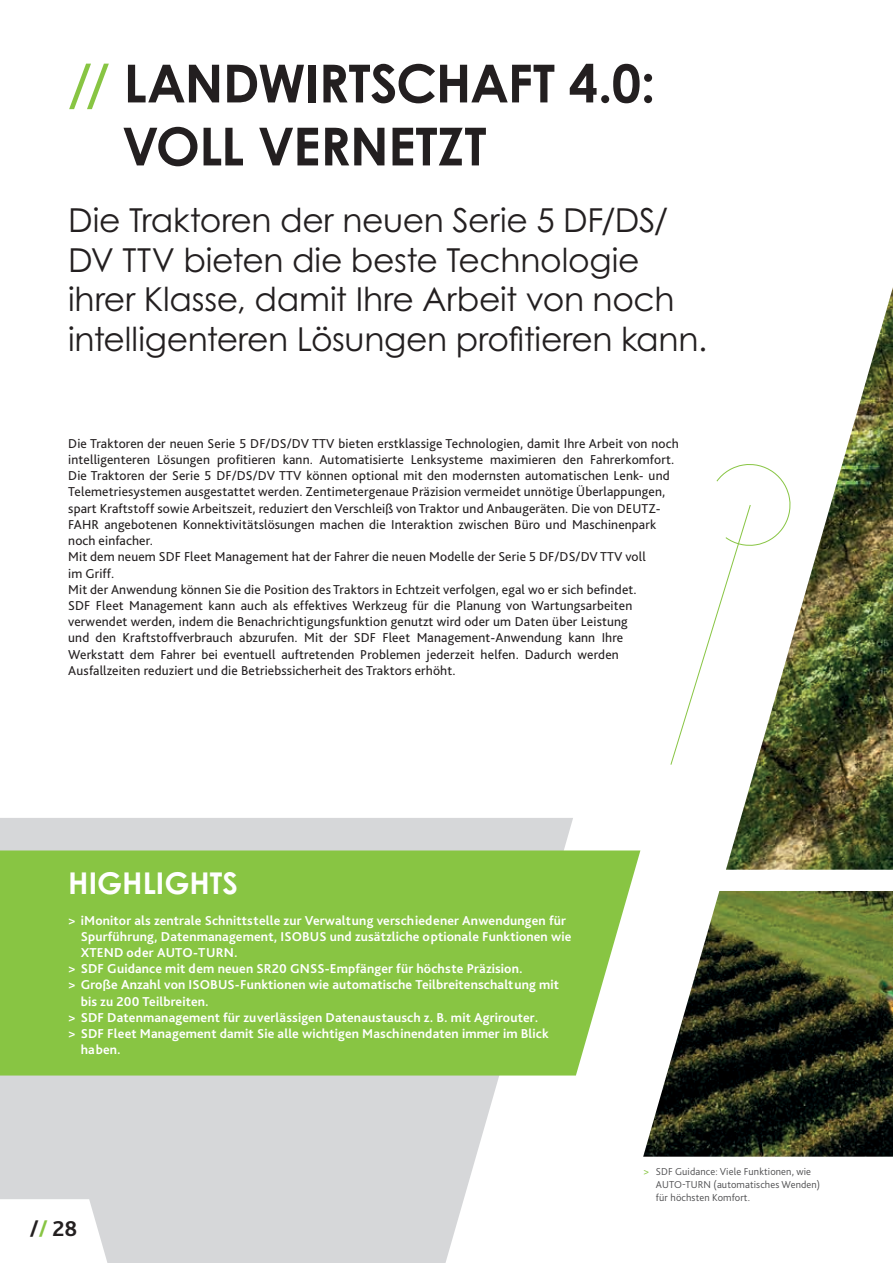
<style>
.page{position:relative;width:893px;height:1263px;background:#fff}
.page>*{position:absolute;margin:0;border:0;box-sizing:border-box;transform-origin:0 0}
.t1{font:700 52.5px/63px "Century Gothic Pro";letter-spacing:-.015em;color:#231f20}
.t2{font:33px/39.6px "Century Gothic Pro";letter-spacing:-.01em;color:#231f20}
.t3{font:700 30px "Century Gothic Pro";letter-spacing:.005em;color:#fff}
.t4{font:700 22.5px "Bliss Pro";color:#231f20}
.t5{font:13.5px/16.2px "Bliss Pro";letter-spacing:.01em;color:#231f20}
.t6{font:700 13.5px "Bliss Pro";letter-spacing:.01em;color:#fff}
.t7{font:300 10.5px/12.8px "Bliss Pro";letter-spacing:.01em;color:#4d4d4f}
.s1{color:#88c543}
.s2{font-weight:400;color:#88c543}
</style>
<div class="page">
<svg style="left:0;top:818px;width:573px;height:445px;fill:#d6d7d9"></svg>
<img style="left:726px;top:287px;width:167px;height:583px">
<div style="left:0;top:850px;width:640px;height:225px;background:#88c543"></div>
<svg style="left:670px;top:463px;width:121px;height:302px"></svg>
<img style="left:643px;top:891px;width:250px;height:266px">
<svg style="left:0;top:1199px;width:114px;height:64px"></svg>
<h1 class="t1" style="left:122px;top:51px;width:535px;text-indent:-54px"><span class="s1">//</span> LANDWIRTSCHAFT 4.0:<br>VOLL VERNETZT</h1>
<h2 class="t2" style="left:68px;top:200px;width:641px">Die Traktoren der neuen Serie 5 DF/DS/ DV TTV bieten die beste Technologie ihrer Klasse, damit Ihre Arbeit von noch intelligenteren Lösungen profitieren kann.</h2>
<p class="t5" style="left:68px;top:435px;width:612px">Die Traktoren der neuen Serie 5 DF/DS/DV TTV bieten erstklassige Technologien, damit Ihre Arbeit von noch intelligenteren Lösungen profitieren kann. Automatisierte Lenksysteme maximieren den Fahrerkomfort.<br>Die Traktoren der Serie 5 DF/DS/DV TTV können optional mit den modernsten automatischen Lenk- und Telemetriesystemen ausgestattet werden. Zentimetergenaue Präzision vermeidet unnötige Überlappungen, spart Kraftstoff sowie Arbeitszeit, reduziert den Verschleiß von Traktor und Anbaugeräten. Die von DEUTZ-FAHR angebotenen Konnektivitätslösungen machen die Interaktion zwischen Büro und Maschinenpark noch einfacher.<br>Mit dem neuem SDF Fleet Management hat der Fahrer die neuen Modelle der Serie 5 DF/DS/DV TTV voll<br>im Griff.<br>Mit der Anwendung können Sie die Position des Traktors in Echtzeit verfolgen, egal wo er sich befindet.<br>SDF Fleet Management kann auch als effektives Werkzeug für die Planung von Wartungsarbeiten verwendet werden, indem die Benachrichtigungsfunktion genutzt wird oder um Daten über Leistung<br>und den Kraftstoffverbrauch abzurufen. Mit der SDF Fleet Management-Anwendung kann Ihre Werkstatt dem Fahrer bei eventuell auftretenden Problemen jederzeit helfen. Dadurch werden Ausfallzeiten reduziert und die Betriebssicherheit des Traktors erhöht.</p>
<h3 class="t3" style="left:68px;top:864px;width:172px">HIGHLIGHTS</h3>
<p class="t6" style="left:68px;top:912px;width:500px">&gt; iMonitor als zentrale Schnittstelle zur Verwaltung verschiedener Anwendungen für</p>
<p class="t6" style="left:81px;top:928px;width:492px">Spurführung, Datenmanagement, ISOBUS und zusätzliche optionale Funktionen wie</p>
<p class="t6" style="left:81px;top:944px;width:158px">XTEND oder AUTO-TURN.</p>
<p class="t6" style="left:68px;top:960px;width:456px">&gt; SDF Guidance mit dem neuen SR20 GNSS-Empfänger für höchste Präzision.</p>
<p class="t6" style="left:68px;top:976px;width:492px">&gt; Große Anzahl von ISOBUS-Funktionen wie automatische Teilbreitenschaltung mit</p>
<p class="t6" style="left:81px;top:993px;width:130px">bis zu 200 Teilbreiten.</p>
<p class="t6" style="left:68px;top:1009px;width:472px">&gt; SDF Datenmanagement für zuverlässigen Datenaustausch z. B. mit Agrirouter.</p>
<p class="t6" style="left:68px;top:1025px;width:482px">&gt; SDF Fleet Management damit Sie alle wichtigen Maschinendaten immer im Blick</p>
<p class="t6" style="left:81px;top:1041px;width:41px">haben.</p>
<h3 class="t4" style="left:30px;top:1215px;width:49px">/<span class="s1">/</span> 28</h3>
<p class="t7" style="left:656px;top:1165px;width:166px;text-indent:-13px"><span class="s2">&gt;</span> SDF Guidance: Viele Funktionen, wie<br>AUTO-TURN (automatisches Wenden) für höchsten Komfort.</p>
</div>
